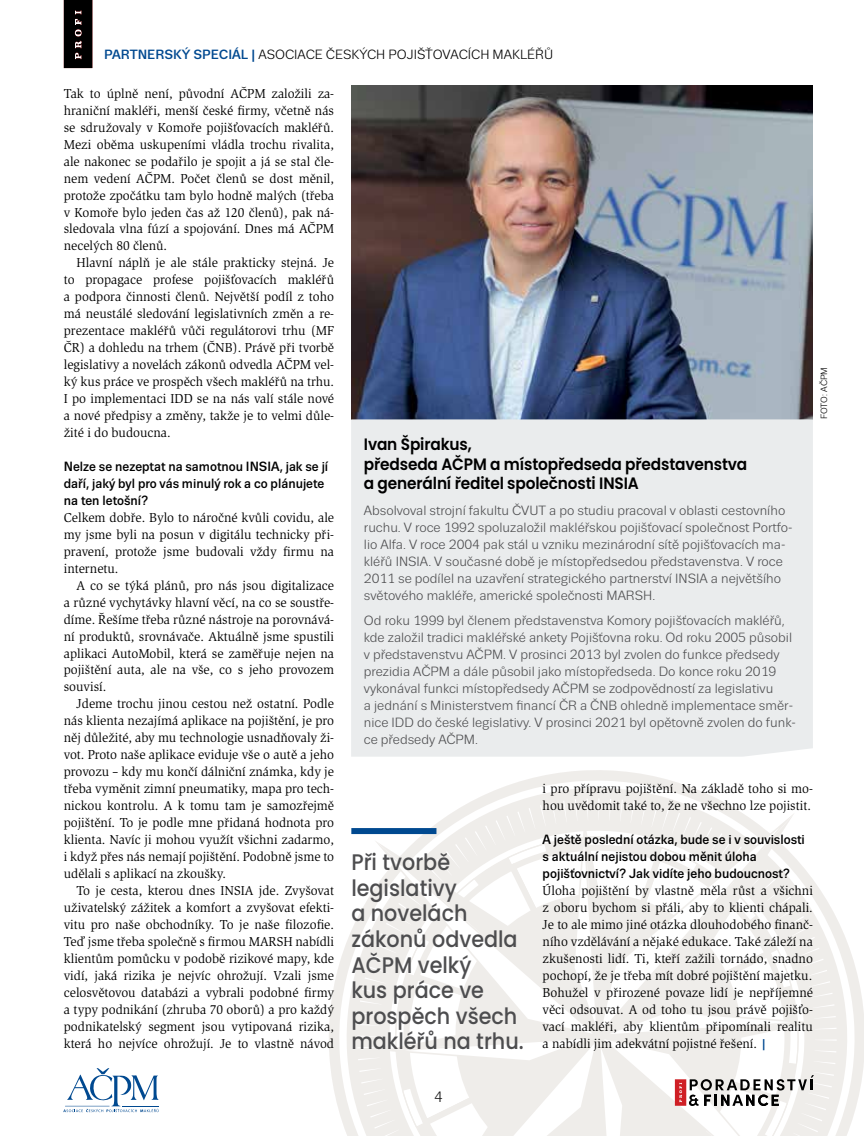
<style>
.page{position:relative;width:864px;height:1136px;background:#fff}
.page>*{position:absolute;margin:0;border:0;box-sizing:border-box;transform-origin:0 0}
.t1{font:500 22.5px/25.5px "Poppins";color:#4d4d4f;scale:.92 1}
.t2{font:600 16.5px/19.5px "Poppins";letter-spacing:-.01em;color:#000;scale:.93 1}
.t3{font:15px "Trivia Sans";color:#000}
.t4{font:13.35px/17px "Slimbach Itc TOT";color:#000;text-align:justify}
.t5{font:13.35px/17px "Trivia Sans";color:#4d4d4f}
.t6{font:500 13.35px/17px "Trivia Sans";color:#000}
.t7{font:13.35px "Trivia Sans";color:#000}
.t8{font:9px "Trivia Sans";letter-spacing:-.015em;color:#000}
.s1{font-weight:700;color:#004990}
</style>
<div class="page">
<svg style="left:329px;top:756px;width:534px;height:326px"></svg>
<svg style="left:332px;top:773px;width:529px;height:347px"></svg>
<svg style="left:341px;top:782px;width:511px;height:353px"></svg>
<svg style="left:598px;top:812px;width:196px;height:8px;fill:#efedea"></svg>
<svg style="left:374px;top:840px;width:8px;height:196px;fill:#efedea"></svg>
<img style="left:351px;top:85px;width:461px;height:334px">
<svg style="left:64px;top:0;width:28px;height:68px;background:#100e0e"></svg>
<svg style="left:63px;top:1068px;width:95px;height:44px"></svg>
<hr style="left:122px;top:1105px;width:36px;height:1px;background:#004990">
<hr style="left:65px;top:1105px;width:44px;height:1px;background:#004990">
<svg style="left:382px;top:820px;width:440px;height:315px"></svg>
<div style="left:351px;top:419px;width:461px;height:337px;background:#eaeced"></div>
<div style="left:351px;top:828px;width:85px;height:6px;background:#004990"></div>
<p class="t7" style="left:104px;top:48px;width:450px"><span class="s1">PARTNERSKÝ SPECIÁL |</span> ASOCIACE ČESKÝCH POJIŠŤOVACÍCH MAKLÉŘŮ</p>
<p class="t4" style="left:64px;top:85px;width:272px">Tak to úplně není, původní AČPM založili za&shy;hraniční makléři, menší české firmy, včetně nás se sdružovaly v Komoře pojišťovacích makléřů.<br>Mezi oběma uskupeními vládla trochu rivalita, ale nakonec se podařilo je spojit a já se stal čle&shy;nem vedení AČPM. Počet členů se dost měnil, protože zpočátku tam bylo hodně malých (třeba v Komoře bylo jeden čas až 120 členů), pak ná&shy;sledovala vlna fúzí a spojování. Dnes má AČPM necelých 80 členů.</p>
<p class="t4" style="left:64px;top:254px;width:272px;text-indent:13px">Hlavní náplň je ale stále prakticky stejná. Je to propagace profese pojišťovacích makléřů a podpora činnosti členů. Největší podíl z toho má neustálé sledování legislativních změn a re&shy;prezentace makléřů vůči regulátorovi trhu (MF ČR) a dohledu na trhem (ČNB). Právě při tvorbě legislativy a novelách zákonů odvedla AČPM vel&shy;ký kus práce ve prospěch všech makléřů na trhu.<br>I po implementaci IDD se na nás valí stále nové a nové předpisy a změny, takže je to velmi důle&shy;žité i do budoucna.</p>
<p class="t6" style="left:64px;top:458px;width:266px">Nelze se nezeptat na samotnou INSIA, jak se jí daří, jaký byl pro vás minulý rok a co plánujete na ten letošní?</p>
<p class="t4" style="left:64px;top:509px;width:272px">Celkem dobře. Bylo to náročné kvůli covidu, ale my jsme byli na posun v digitálu technicky při&shy;pravení, protože jsme budovali vždy firmu na internetu.</p>
<p class="t4" style="left:64px;top:576px;width:272px;text-indent:13px">A co se týká plánů, pro nás jsou digitalizace a různé vychytávky hlavní věcí, na co se soustře&shy;díme. Řešíme třeba různé nástroje na porovnává&shy;ní produktů, srovnávače. Aktuálně jsme spustili aplikaci AutoMobil, která se zaměřuje nejen na pojištění auta, ale na vše, co s jeho provozem souvisí.</p>
<p class="t4" style="left:64px;top:695px;width:272px;text-indent:13px">Jdeme trochu jinou cestou než ostatní. Podle nás klienta nezajímá aplikace na pojištění, je pro něj důležité, aby mu technologie usnadňovaly ži&shy;vot. Proto naše aplikace eviduje vše o autě a jeho provozu – kdy mu končí dálniční známka, kdy je třeba vyměnit zimní pneumatiky, mapa pro tech&shy;nickou kontrolu. A k tomu tam je samozřejmě pojištění. To je podle mne přidaná hodnota pro klienta. Navíc ji mohou využít všichni zadarmo, i když přes nás nemají pojištění. Podobně jsme to udělali s aplikací na zkoušky.</p>
<p class="t4" style="left:64px;top:882px;width:272px;text-indent:13px">To je cesta, kterou dnes INSIA jde. Zvyšovat uživatelský zážitek a komfort a zvyšovat efekti&shy;vitu pro naše obchodníky. To je naše filozofie.<br>Teď jsme třeba společně s firmou MARSH nabídli klientům pomůcku v podobě rizikové mapy, kde vidí, jaká rizika je nejvíc ohrožují. Vzali jsme celosvětovou databázi a vybrali podobné firmy a typy podnikání (zhruba 70 oborů) a pro každý podnikatelský segment jsou vytipovaná rizika, která ho nejvíce ohrožují. Je to vlastně návod</p>
<p class="t2" style="left:364px;top:435px;width:413px">Ivan Špirakus,<br>předseda AČPM a místopředseda představenstva a generální ředitel společnosti INSIA</p>
<p class="t5" style="left:364px;top:502px;width:430px">Absolvoval strojní fakultu ČVUT a po studiu pracoval v oblasti cestovního ruchu. V roce 1992 spoluzaložil makléřskou pojišťovací společnost Portfo&shy;lio Alfa. V roce 2004 pak stál u vzniku mezinárodní sítě pojišťovacích ma&shy;kléřů INSIA. V současné době je místopředsedou představenstva. V roce 2011 se podílel na uzavření strategického partnerství INSIA a největšího světového makléře, americké společnosti MARSH.</p>
<p class="t5" style="left:364px;top:612px;width:433px">Od roku 1999 byl členem představenstva Komory pojišťovacích makléřů, kde založil tradici makléřské ankety Pojišťovna roku. Od roku 2005 působil v představenstvu AČPM. V prosinci 2013 byl zvolen do funkce předsedy prezidia AČPM a dále působil jako místopředseda. Do konce roku 2019 vykonával funkci místopředsedy AČPM se zodpovědností za legislativu<br>a jednání s Ministerstvem financí ČR a ČNB ohledně implementace směr&shy;nice IDD do české legislativy. V prosinci 2021 byl opětovně zvolen do funk&shy;ce předsedy AČPM.</p>
<p class="t8" style="left:818px;top:419px;width:53px;rotate:-90deg">FOTO: AČPM</p>
<h1 class="t1" style="left:351px;top:849px;width:189px">Při tvorbě legislativy<br>a novelách zákonů odvedla<br>AČPM velký<br>kus práce ve prospěch všech makléřů na trhu.</h1>
<p class="t3" style="left:434px;top:1088px;width:10px">4</p>
<p class="t4" style="left:542px;top:780px;width:272px">i pro přípravu pojištění. Na základě toho si mo&shy;hou uvědomit také to, že ne všechno lze pojistit.</p>
<p class="t6" style="left:542px;top:831px;width:263px">A ještě poslední otázka, bude se i v souvislosti s aktuální nejistou dobou měnit úloha pojišťovnictví? Jak vidíte jeho budoucnost?</p>
<p class="t4" style="left:542px;top:882px;width:272px">Úloha pojištění by vlastně měla růst a všichni z oboru bychom si přáli, aby to klienti chápali.<br>Je to ale mimo jiné otázka dlouhodobého finanč&shy;ního vzdělávání a nějaké edukace. Také záleží na zkušenosti lidí. Ti, kteří zažili tornádo, snadno pochopí, že je třeba mít dobré pojištění majetku.<br>Bohužel v přirozené povaze lidí je nepříjemné věci odsouvat. A od toho tu jsou právě pojišťo&shy;vací makléři, aby klientům připomínali realitu a nabídli jim adekvátní pojistné řešení. <span class="s1">|</span></p>
</div>
